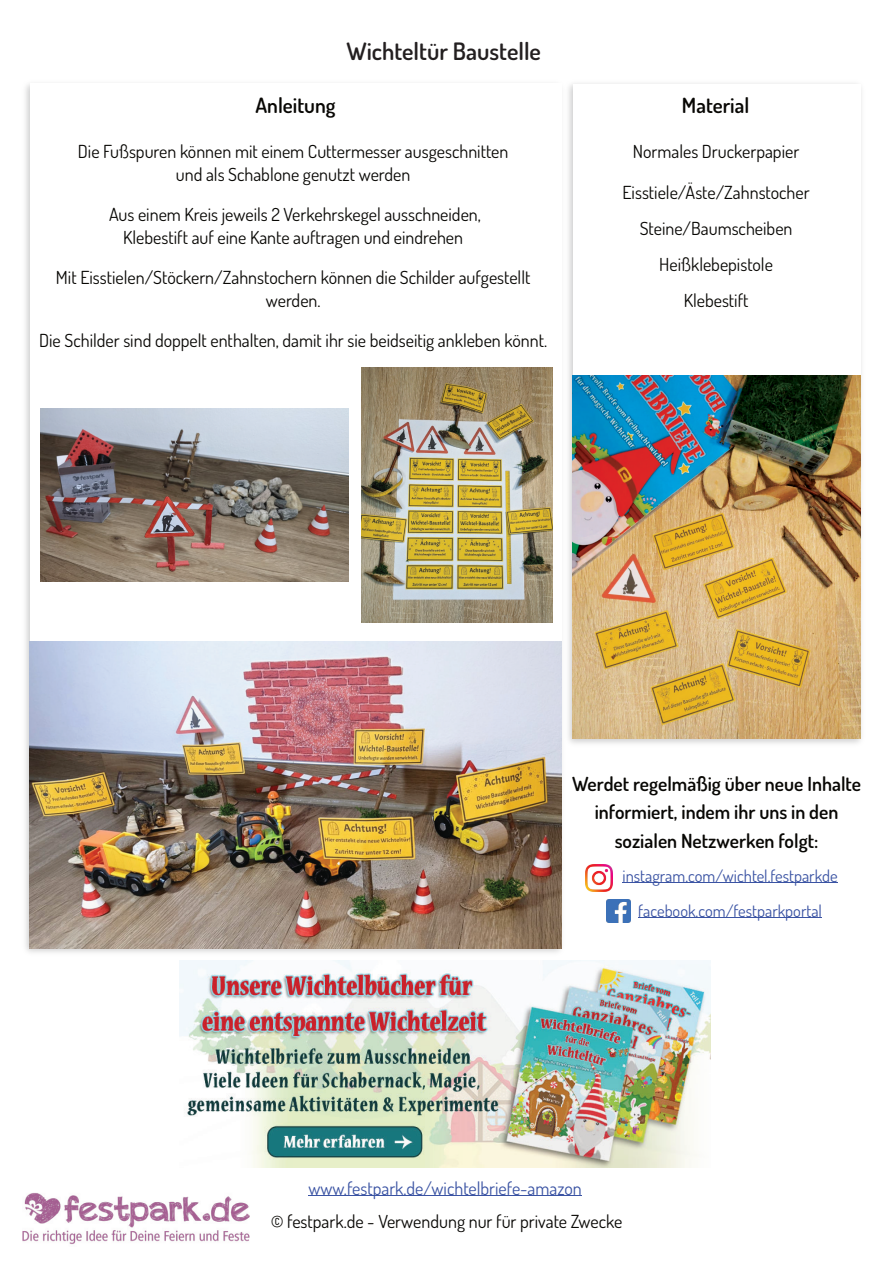
<style>
.page{position:relative;width:893px;height:1263px;background:#fff}
.page>*{position:absolute;margin:0;border:0;box-sizing:border-box;transform-origin:0 0}
.t1{font:600 24px "Dosis";color:#231f20}
.t2{font:600 21px "Dosis";color:#080704}
.t3{font:600 19.5px/28.5px "Dosis";color:#080704;text-align:center}
.t4{font:18px/36px "Dosis";color:#080704;text-align:center}
.t5{font:18px "Dosis";color:#3a53a3}
.t6{font:16.5px/34.5px "Dosis";color:#3a53a3;text-align:center}
</style>
<div class="page">
<hr style="left:308px;top:1195px;width:274px;height:1px;background:#3a53a3">
<hr style="left:623px;top:883px;width:215px;height:1px;background:#3a53a3">
<hr style="left:638px;top:917px;width:184px;height:1px;background:#3a53a3">
<img style="left:607px;top:900px;width:23px;height:23px">
<img style="left:585px;top:865px;width:27px;height:27px">
<img style="left:180px;top:961px;width:530px;height:206px">
<img style="left:568px;top:83px;width:294px;height:661px">
<div style="left:573px;top:84px;width:287px;height:654px;background:#fff"></div>
<img style="left:23px;top:1193px;width:226px;height:52px">
<img style="left:30px;top:642px;width:531px;height:306px">
<img style="left:41px;top:408px;width:308px;height:174px">
<img style="left:361px;top:367px;width:191px;height:255px">
<img style="left:573px;top:375px;width:287px;height:363px">
<h1 class="t1" style="left:310px;top:36px;width:270px">Wichteltür Adventskalender</h1>
<h1 class="t1" style="left:346px;top:36px;width:196px">Wichteltür Bauste le</h1>
<p class="t2" style="left:255px;top:92px;width:82px">Anleitung</p>
<p class="t2" style="left:682px;top:92px;width:69px">Material</p>
<p class="t4" style="left:248px;top:133px;width:91px">Master-Seite.</p>
<p class="t4" style="left:78px;top:140px;width:432px;line-height:22.5px">Die Fußspuren können mit ein m Cuttermesser ausgeschnitten und als Schablone genutzt werden</p>
<p class="t4" style="left:109px;top:203px;width:373px;line-height:22.5px">Aus einem Kreis jeweils 2 Verkehrskegel ausschneiden,<br>Klebestift auf eine Kante auftragen und eindrehen</p>
<p class="t4" style="left:56px;top:266px;width:476px;line-height:22.5px">Mit Eisstielen/Stöckern/Zahnstochern können die Schilder aufgestellt werden.</p>
<p class="t4" style="left:39px;top:322px;width:509px">Die Schilder sind doppelt enthalten, damit ihr sie beidseitig ankleben könnt.</p>
<p class="t4" style="left:633px;top:133px;width:168px">Normales Druckerpapier</p>
<p class="t4" style="left:622px;top:173px;width:189px">Eisstiele/Äste/Zahnstocher<br>Steine/Baumscheiben<br>Heißklebepistole<br>Klebestift</p>
<p class="t3" style="left:572px;top:769px;width:290px">Werdet regelmäßig über neue Inhalte informiert, indem ihr uns in den sozialen Netzwerken folgt:</p>
<p class="t6" style="left:623px;top:858px;width:217px">instagram.com/wichtel.festparkde facebook.com/festparkportal</p>
<p class="t5" style="left:308px;top:1176px;width:275px">www.festpark.de/wichtelbriefe-amazon</p>
<p class="t4" style="left:271px;top:1203px;width:353px">© festpark.de - Verwendung nur für private Zwecke</p>
</div>
